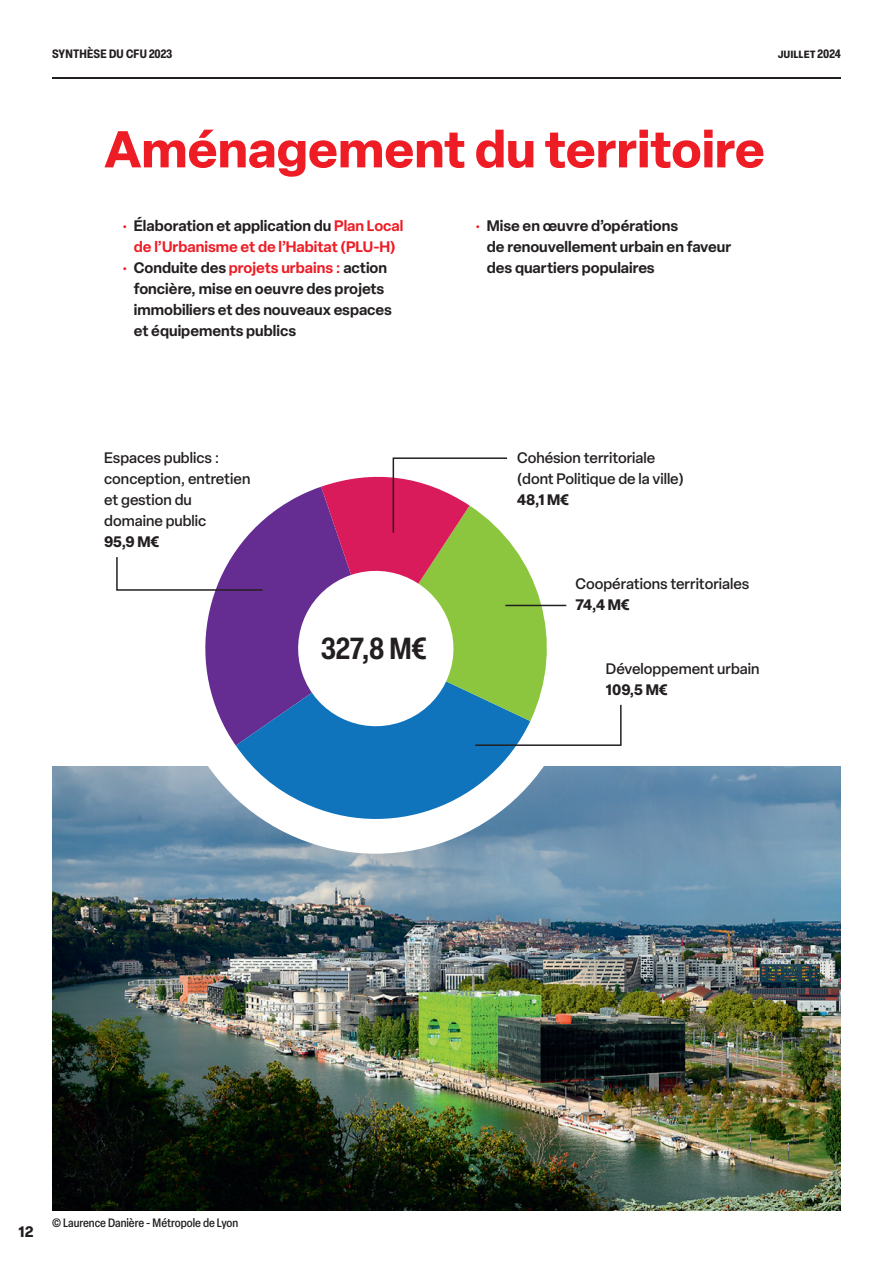
<style>
.page{position:relative;width:893px;height:1263px;background:#fff}
.page>*{position:absolute;margin:0;border:0;box-sizing:border-box;transform-origin:0 0}
.H1_-_Rouge{font:700 51px "Elza";color:#ee1c25}
.H3_-_Noir{font:600 condensed 30px "Elza";color:#231f20}
.t1{font:600 15px/21.1px "Elza";color:#231f20}
.Texte_courant_-_Noir{font:500 15px/21.1px "Elza";color:#231f20}
.t2{font:600 15px/21.1px "Elza";color:#ee1c25;text-align:center}
.Texte_courant_-_Noir-2{font:700 15px "Elza";letter-spacing:-.005em;color:#231f20}
.t3{font:700 15px "Elza Text";color:#231f20}
.Légende_Photo_-_Gauche{font:500 condensed 12px "Elza";color:#231f20}
.t4{font:700 condensed 12px "Elza";letter-spacing:.02em;color:#231f20}
.t5{font:700 condensed 12px "Elza";color:#231f20}
.s1{font-family:"Elza Text";font-weight:400}
.s2{color:#231f20}
.s3{font-family:"Elza Text";font-weight:400;color:#ee1c25}
.s4{color:#ee1c25}
</style>
<div class="page">
<hr style="left:52px;top:77px;width:789px;height:2px;background:#231f20">
<img style="left:52px;top:766px;width:789px;height:445px">
<div style="left:171px;top:444px;width:410px;height:410px;background:#fff;border-radius:50%"></div>
<svg style="left:205px;top:503px;width:81px;height:242px;fill:#652d91"></svg>
<svg style="left:236px;top:648px;width:294px;height:195px"></svg>
<svg style="left:116px;top:556px;width:148px;height:35px"></svg>
<svg style="left:286px;top:457px;width:336px;height:290px"></svg>
<p class="t4" style="left:52px;top:45px;width:122px">SYNTHÈSE DU CFU 2023</p>
<p class="t5" style="left:778px;top:45px;width:65px">juillet 2024</p>
<p class="H1_-_Rouge" style="left:104px;top:113px;width:662px">Aménagement du territoire</p>
<p class="t2" style="left:121px;top:214px;width:284px"><span class="s1">•</span> <span class="s2">Élaboration et application du</span> Plan Local de l’Urbanisme et de l’Habitat (PLU-H)</p>
<p class="t1" style="left:134px;top:257px;width:260px;text-indent:-13px"><span class="s3">•</span> Conduite des <span class="s4">projets urbains :</span> action foncière, mise en oeuvre des projets immobiliers et des nouveaux espaces et équipements publics</p>
<p class="t1" style="left:487px;top:214px;width:246px;text-indent:-13px"><span class="s3">•</span> Mise en œuvre d’opérations<br>de renouvellement urbain en faveur des quartiers populaires</p>
<p class="Texte_courant_-_Noir" style="left:104px;top:447px;width:148px">Espaces publics : conception, entretien et gestion du domaine public</p>
<p class="Texte_courant_-_Noir-2" style="left:104px;top:531px;width:57px">95,9 M€</p>
<p class="H3_-_Noir" style="left:321px;top:628px;width:107px">327,8 M€</p>
<p class="Texte_courant_-_Noir" style="left:517px;top:447px;width:140px">Cohésion territoriale</p>
<p class="Texte_courant_-_Noir" style="left:517px;top:468px;width:168px">(dont Politique de la ville)</p>
<p class="Texte_courant_-_Noir-2" style="left:517px;top:489px;width:53px">48,1 M€</p>
<p class="Texte_courant_-_Noir" style="left:576px;top:573px;width:175px">Coopérations territoriales</p>
<p class="Texte_courant_-_Noir-2" style="left:576px;top:594px;width:56px">74,4 M€</p>
<p class="Texte_courant_-_Noir" style="left:606px;top:658px;width:155px">Développement urbain</p>
<p class="Texte_courant_-_Noir-2" style="left:606px;top:679px;width:63px">109,5 M€</p>
<p class="t3" style="left:19px;top:1220px;width:16px">12</p>
<p class="Légende_Photo_-_Gauche" style="left:52px;top:1214px;width:188px">© Laurence Danière - Métropole de Lyon</p>
</div>
